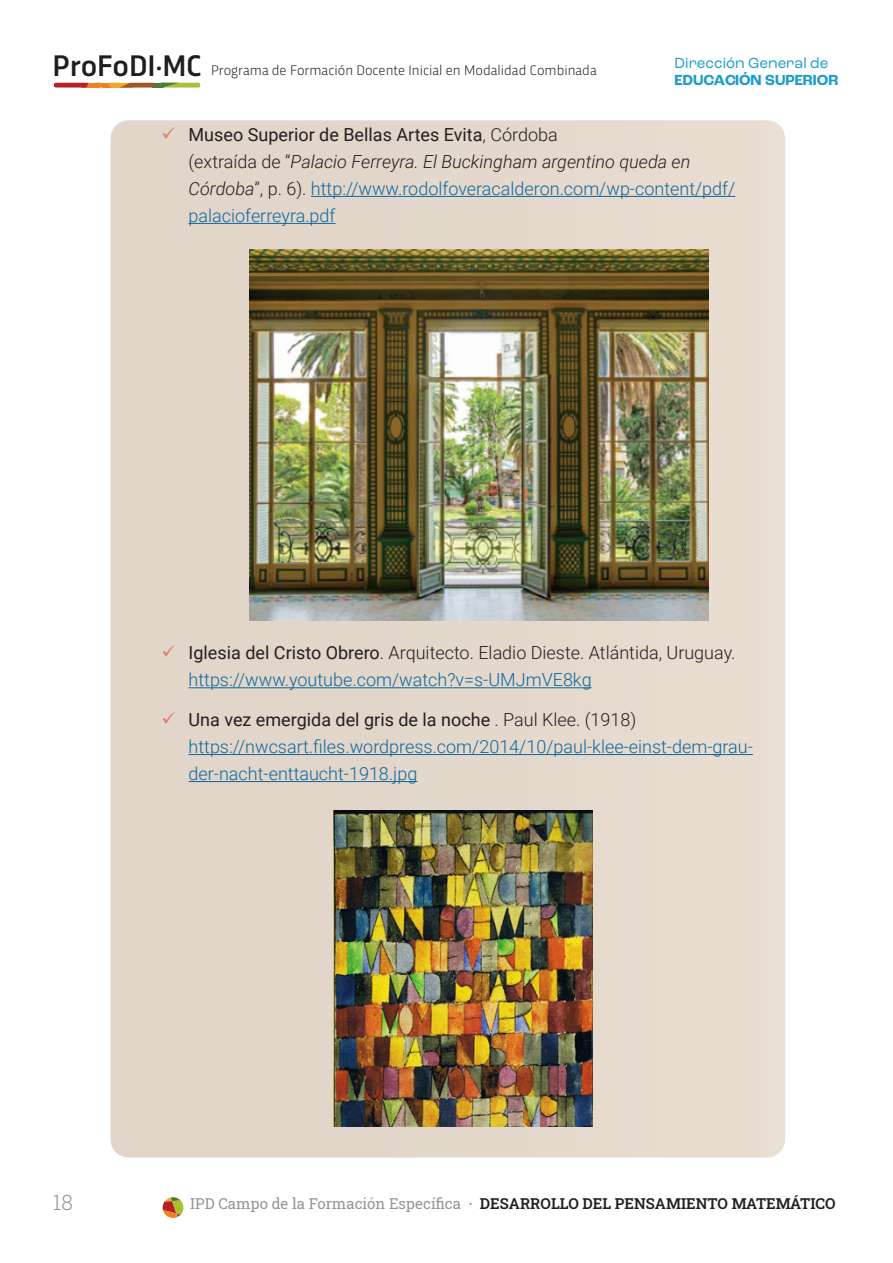
<style>
.page{position:relative;width:893px;height:1263px;background:#fff}
.page>*{position:absolute;margin:0;border:0;box-sizing:border-box;transform-origin:0 0}
.t1{font:500 31.2px "Trasandina W03";color:#201d1e}
.t2{font:300 21px "Roboto Slab";color:#939598}
.t3{font:300 18px/27px "Roboto";color:#10689b}
.t4{font:300 18px/27px "Roboto";color:#231f20}
.t5{font:15.3px "Roc Grotesk";color:#1c9ccc}
.t6{font:700 15.3px "Roc Grotesk";color:#1c9ccc}
.t7{font:600 15px "Roboto Slab";color:#231f20}
.t8{font:300 14.55px "Trasandina W03";color:#231f20}
.s1{font-weight:400;color:#231f20}
.s2{color:#231f20}
.s3{font-style:italic;color:#231f20}
.s4{font-weight:400}
.s5{color:#10689b}
.s6{font-weight:400;color:#939598}
.s7{color:#939598}
</style>
<div class="page">
<div style="left:111px;top:120px;width:674px;height:1037px;background:#e3d7cc"></div>
<svg style="left:54px;top:83px;width:146px;height:5px"></svg>
<svg style="left:163px;top:1197px;width:21px;height:21px"></svg>
<hr style="left:311px;top:196px;width:424px;height:1px;background:#10689b">
<hr style="left:189px;top:223px;width:147px;height:1px;background:#10689b">
<hr style="left:189px;top:687px;width:403px;height:1px;background:#10689b">
<hr style="left:189px;top:754px;width:564px;height:1px;background:#10689b">
<hr style="left:189px;top:781px;width:228px;height:1px;background:#10689b">
<img style="left:250px;top:250px;width:458px;height:370px">
<img style="left:334px;top:810px;width:258px;height:317px">
<svg style="left:163px;top:127px;width:12px;height:12px"></svg>
<svg style="left:163px;top:645px;width:12px;height:12px"></svg>
<svg style="left:163px;top:712px;width:12px;height:12px"></svg>
<h1 class="t1" style="left:52px;top:42px;width:150px">ProFoDI·MC</h1>
<p class="t8" style="left:211px;top:59px;width:387px">Programa de Formación Docente Inicial en Modalidad Combinada</p>
<p class="t5" style="left:675px;top:54px;width:155px">Dirección General de</p>
<p class="t6" style="left:675px;top:70px;width:165px">EDUCACIÓN SUPERIOR</p>
<p class="t3" style="left:189px;top:120px;width:548px"><span class="s1">Museo Superior de Bellas Artes Evita</span><span class="s2">, Córdoba<br>(extraída de “</span><span class="s3">Palacio Ferreyra. El Buckingham argentino queda en Córdoba</span><span class="s2">”, p. 6).</span> http://www.rodolfoveracalderon.com/wp-content/pdf/ palacioferreyra.pdf</p>
<p class="t4" style="left:189px;top:639px;width:548px"><span class="s4">Iglesia del Cristo Obrero</span>. Arquitecto. Eladio Dieste. Atlántida, Uruguay. <span class="s5">https://www.youtube.com/watch?v=s-UMJmVE8kg</span></p>
<p class="t3" style="left:189px;top:706px;width:566px"><span class="s1">Una vez emergida del gris de la noche</span> <span class="s2">. Paul Klee. (1918) </span>https://nwcsart.files.wordpress.com/2014/10/paul-klee-einst-dem-grau&shy;der-nacht-enttaucht-1918.jpg</p>
<p class="t2" style="left:53px;top:1187px;width:22px">18</p>
<p class="t7" style="left:190px;top:1193px;width:647px"><span class="s6">IPD Campo de la Formación Específica</span> <span class="s7">·</span> DESARROLLO DEL PENSAMIENTO MATEMÁTICO</p>
</div>
